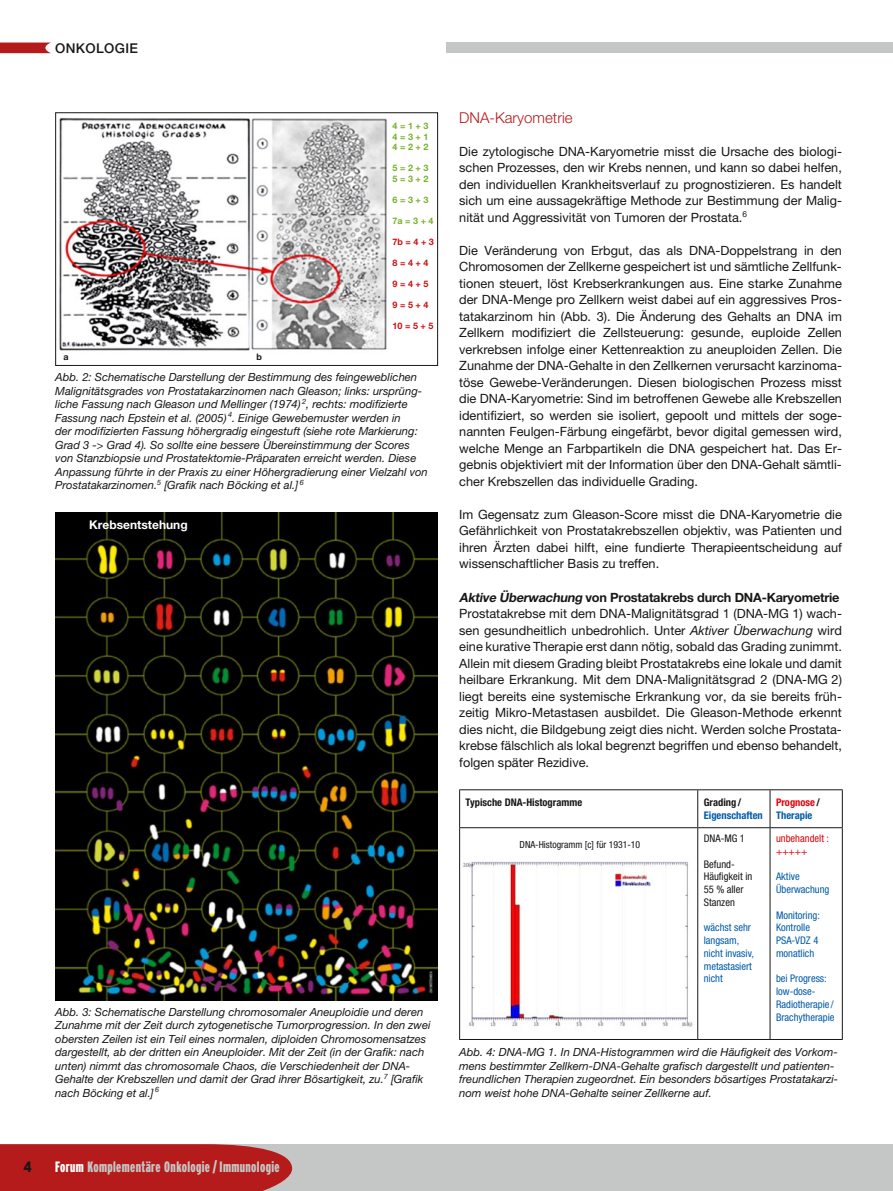
<style>
.page{position:relative;width:893px;height:1191px;background:#fff}
.page>*{position:absolute;margin:0;border:0;box-sizing:border-box;transform-origin:0 0}
.t1{font:900 extra-condensed 15px "Interstate";letter-spacing:.025em;color:#c5c6c6}
.t2{font:300 15px "Helvetica Neue";color:#b51b1a}
.t3{font:900 condensed 15px "Interstate";color:#181716}
.t4{font:500 13.5px "Helvetica Neue";letter-spacing:.025em;color:#181716}
.t5{font:12.75px/16.5px "Helvetica Neue";color:#181716;text-align:justify}
.t6{font:700 12px "Helvetica Neue";color:#fff}
.t7{font:italic 11.25px/13.5px "Helvetica Neue";color:#181716}
.t8{font:condensed 10.5px/12.8px "Helvetica Neue";color:#005ba9}
.t9{font:condensed 10.5px/12.8px "Helvetica Neue";color:#181716}
.t10{font:700 condensed 10.5px "Helvetica Neue";color:#181716}
.t11{font:700 condensed 10.5px/12.8px "Helvetica Neue";color:#e3000b}
.t12{font:condensed 10.5px/12.8px "Helvetica Neue";color:#e3000b}
.t13{font:700 condensed 10.5px "Helvetica Neue";color:#005ba9}
.t14{font:condensed 9.75px "Helvetica Neue";color:#181716}
.t15{font:700 9px/10.5px "Helvetica Neue";color:#77b127;text-align:justify}
.t16{font:700 9px "Helvetica Neue";color:#cd1013}
.t17{font:700 9px "Helvetica Neue";color:#181716}
.s1{color:#fff}
.s2{font-weight:700;font-style:italic}
.s3{font-weight:700}
.s4{font-style:italic}
.s5{color:#181716}
.s6{color:#005ba9}
</style>
<div class="page">
<svg style="left:0;top:43px;width:51px;height:10px"></svg>
<div style="left:446px;top:43px;width:447px;height:10px;background:#c5c6c6"></div>
<div style="left:0;top:1144px;width:893px;height:47px;background:#c5c6c6"></div>
<div style="left:0;top:1144px;width:292px;height:47px;background:#b51b1a"></div>
<img style="left:59px;top:118px;width:328px;height:233px">
<div style="left:55px;top:112px;width:383px;height:254px;border:1px solid #181716"></div>
<img style="left:55px;top:512px;width:383px;height:488px">
<hr style="left:459px;top:789px;width:239px;height:1px;background:#181716">
<hr style="left:459px;top:790px;width:1px;height:37px;background:#181716">
<hr style="left:698px;top:789px;width:72px;height:1px;background:#181716">
<hr style="left:697px;top:790px;width:1px;height:37px;background:#181716">
<hr style="left:770px;top:789px;width:73px;height:1px;background:#181716">
<hr style="left:770px;top:790px;width:1px;height:37px;background:#181716">
<hr style="left:842px;top:790px;width:1px;height:37px;background:#181716">
<hr style="left:459px;top:827px;width:239px;height:1px;background:#181716">
<hr style="left:459px;top:828px;width:1px;height:211px;background:#181716">
<hr style="left:698px;top:827px;width:72px;height:1px;background:#181716">
<hr style="left:697px;top:828px;width:1px;height:211px;background:#181716">
<hr style="left:770px;top:827px;width:73px;height:1px;background:#181716">
<hr style="left:770px;top:828px;width:1px;height:211px;background:#181716">
<hr style="left:842px;top:828px;width:1px;height:211px;background:#181716">
<hr style="left:459px;top:1039px;width:239px;height:1px;background:#181716">
<hr style="left:698px;top:1039px;width:72px;height:1px;background:#181716">
<hr style="left:770px;top:1039px;width:73px;height:1px;background:#181716">
<img style="left:463px;top:861px;width:230px;height:166px">
<p class="t4" style="left:55px;top:40px;width:84px">ONKOLOGIE</p>
<p class="t17" style="left:64px;top:351px;width:7px">a</p>
<p class="t17" style="left:257px;top:351px;width:7px">b</p>
<p class="t15" style="left:393px;top:121px;width:37px">4 = 1 + 3<br>4 = 3 + 1<br>4 = 2 + 2</p>
<p class="t15" style="left:393px;top:163px;width:37px">5 = 2 + 3<br>5 = 3 + 2</p>
<p class="t15" style="left:393px;top:194px;width:37px">6 = 3 + 3</p>
<p class="t15" style="left:393px;top:215px;width:42px">7a = 3 + 4</p>
<p class="t16" style="left:393px;top:236px;width:43px">7b = 4 + 3</p>
<p class="t16" style="left:393px;top:257px;width:37px">8 = 4 + 4</p>
<p class="t16" style="left:393px;top:278px;width:37px">9 = 4 + 5</p>
<p class="t16" style="left:393px;top:299px;width:37px">9 = 5 + 4</p>
<p class="t16" style="left:393px;top:320px;width:42px">10 = 5 + 5</p>
<p class="t7" style="left:55px;top:370px;width:374px">Abb. 2: Schematische Darstellung der Bestimmung des feingeweblichen Malignitätsgrades von Prostatakarzinomen nach Gleason; links: ursprüng&shy;liche Fassung nach Gleason und Mellinger (1974) <sup>2</sup>, rechts: modifizierte Fassung nach Epstein et al. (2005) <sup>4</sup>. Einige Gewebemuster werden in<br>der modifizierten Fassung höhergradig eingestuft (siehe rote Markierung:<br>Grad 3 -&gt; Grad 4). So sollte eine bessere Übereinstimmung der Scores von Stanzbiopsie und Prostatektomie-Präparaten erreicht werden. Diese Anpassung führte in der Praxis zu einer Höhergradierung einer Vielzahl von Prostatakarzinomen.<sup>5</sup> [Grafik nach Böcking et al.] <sup>6</sup></p>
<p class="t6" style="left:89px;top:517px;width:100px">Krebsentstehung</p>
<p class="t7" style="left:55px;top:1004px;width:377px">Abb. 3: Schematische Darstellung chromosomaler Aneuploidie und deren Zunahme mit der Zeit durch zytogenetische Tumorprogression. In den zwei obersten Zeilen ist ein Teil eines normalen, diploiden Chromosomensatzes dargestellt, ab der dritten ein Aneuploider. Mit der Zeit (in der Grafik: nach unten) nimmt das chromosomale Chaos, die Verschiedenheit der DNA-Gehalte der Krebszellen und damit der Grad ihrer Bösartigkeit, zu.<sup>7</sup> [Grafik nach Böcking et al.] <sup>6</sup></p>
<p class="t3" style="left:24px;top:1158px;width:10px">4</p>
<p class="t1" style="left:55px;top:1158px;width:226px"><span class="s1">Forum</span> Komplementäre Onkologie / Immunologie</p>
<p class="t2" style="left:459px;top:108px;width:115px">DNA-Karyometrie</p>
<p class="t5" style="left:459px;top:143px;width:384px">Die zytologische DNA-Karyometrie misst die Ursache des biologi&shy;schen Prozesses, den wir Krebs nennen, und kann so dabei helfen, den individuellen Krankheitsverlauf zu prognostizieren. Es handelt sich um eine aussagekräftige Methode zur Bestimmung der Malig&shy;nität und Aggressivität von Tumoren der Prostata.<sup>6</sup></p>
<p class="t5" style="left:459px;top:242px;width:384px">Die Veränderung von Erbgut, das als DNA-Doppelstrang in den Chromosomen der Zellkerne gespeichert ist und sämtliche Zellfunk&shy;tionen steuert, löst Krebserkrankungen aus. Eine starke Zunahme der DNA-Menge pro Zellkern weist dabei auf ein aggressives Pros&shy;tatakarzinom hin (Abb. 3). Die Änderung des Gehalts an DNA im Zellkern modifiziert die Zellsteuerung: gesunde, euploide Zellen verkrebsen infolge einer Kettenreaktion zu aneuploiden Zellen. Die Zunahme der DNA-Gehalte in den Zellkernen verursacht karzinoma&shy;töse Gewebe-Veränderungen. Diesen biologischen Prozess misst die DNA-Karyometrie: Sind im betroffenen Gewebe alle Krebszellen identifiziert, so werden sie isoliert, gepoolt und mittels der soge&shy;nannten Feulgen-Färbung eingefärbt, bevor digital gemessen wird, welche Menge an Farbpartikeln die DNA gespeichert hat. Das Er&shy;gebnis objektiviert mit der Information über den DNA-Gehalt sämtli&shy;cher Krebszellen das individuelle Grading.</p>
<p class="t5" style="left:459px;top:506px;width:384px">Im Gegensatz zum Gleason-Score misst die DNA-Karyometrie die Gefährlichkeit von Prostatakrebszellen objektiv, was Patienten und ihren Ärzten dabei hilft, eine fundierte Therapieentscheidung auf wissenschaftlicher Basis zu treffen.</p>
<p class="t5" style="left:459px;top:588px;width:384px;text-align:left"><span class="s2">Aktive Überwachung</span> <span class="s3">von Prostatakrebs durch DNA-Karyometrie </span>Prostatakrebse mit dem DNA-Malignitätsgrad 1 (DNA-MG 1) wach&shy;sen gesundheitlich unbedrohlich. Unter <span class="s4">Aktiver Überwachung</span> wird eine kurative Therapie erst dann nötig, sobald das Grading zunimmt.<br>Allein mit diesem Grading bleibt Prostatakrebs eine lokale und damit heilbare Erkrankung. Mit dem DNA-Malignitätsgrad 2 (DNA-MG 2) liegt bereits eine systemische Erkrankung vor, da sie bereits früh&shy;zeitig Mikro-Metastasen ausbildet. Die Gleason-Methode erkennt dies nicht, die Bildgebung zeigt dies nicht. Werden solche Prostata&shy;krebse fälschlich als lokal begrenzt begriffen und ebenso behandelt, folgen später Rezidive.</p>
<p class="t10" style="left:466px;top:796px;width:118px">Typische DNA-Histogramme</p>
<p class="t10" style="left:704px;top:796px;width:39px">Grading /</p>
<p class="t13" style="left:704px;top:809px;width:61px">Eigenschaften</p>
<p class="t14" style="left:520px;top:839px;width:122px">DNA-Histogramm [c] für 1931-10</p>
<p class="t9" style="left:704px;top:832px;width:43px">DNA-MG 1</p>
<p class="t9" style="left:704px;top:857px;width:50px">Befund-<br>Häufigkeit in<br>55 % aller<br>Stanzen</p>
<p class="t8" style="left:704px;top:921px;width:52px">wächst sehr langsam, nicht invasiv, metastasiert nicht</p>
<p class="t11" style="left:776px;top:796px;width:45px">Prognose <span class="s5">/<br></span><span class="s6">Therapie</span></p>
<p class="t12" style="left:776px;top:832px;width:55px">unbehandelt : +++++</p>
<p class="t8" style="left:776px;top:870px;width:55px">Aktive<br>Überwachung</p>
<p class="t8" style="left:776px;top:908px;width:45px">Monitoring:<br>Kontrolle<br>PSA-VDZ 4 monatlich</p>
<p class="t8" style="left:776px;top:972px;width:60px">bei Progress: low-dose-<br>Radiotherapie /<br>Brachytherapie</p>
<p class="t7" style="left:459px;top:1045px;width:380px">Abb. 4: DNA-MG 1. In DNA-Histogrammen wird die Häufigkeit des Vorkom&shy;mens bestimmter Zellkern-DNA-Gehalte grafisch dargestellt und patienten&shy;freundlichen Therapien zugeordnet. Ein besonders bösartiges Prostatakarzi&shy;nom weist hohe DNA-Gehalte seiner Zellkerne auf.</p>
</div>
